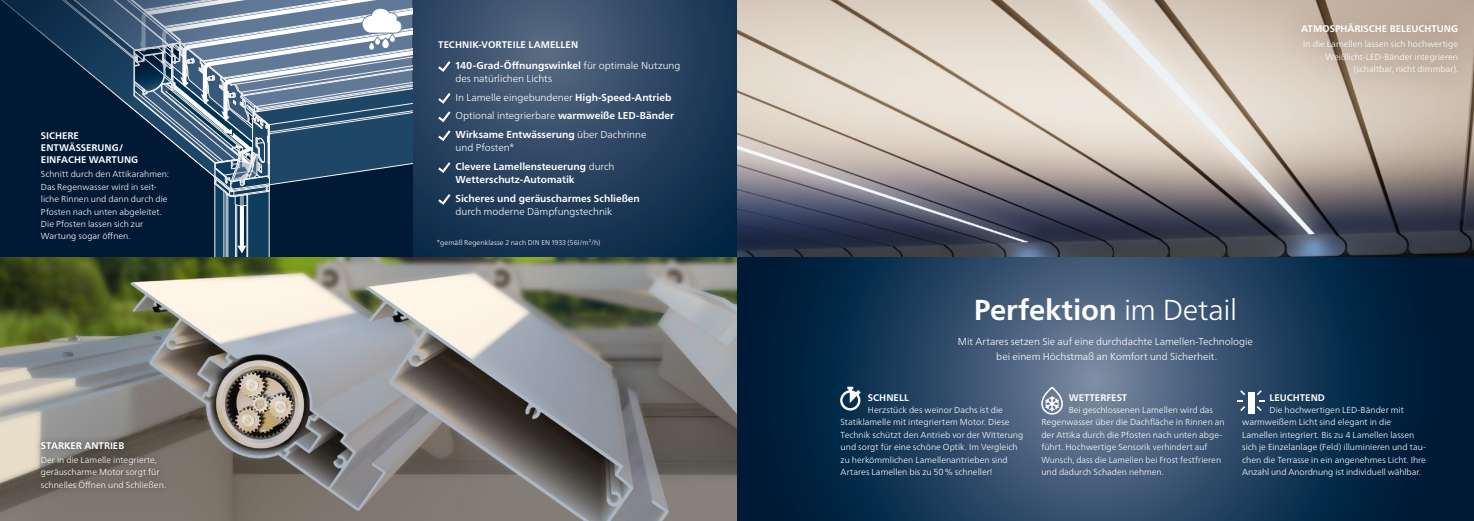
<style>
.page{position:relative;width:1474px;height:521px;background:#fff}
.page>*{position:absolute;margin:0;border:0;box-sizing:border-box;transform-origin:0 0}
.t1{font:700 28.88px "Frutiger Neue LTW1 G";letter-spacing:-.005em;color:#fff}
.t2{font:700 10.06px/18.7px "Frutiger Neue LTW1 G";color:#fff}
.t3{font:300 10.06px/14.9px "Frutiger Neue LTW1 G";letter-spacing:-.005em;color:#fff;text-align:center}
.t4{font:700 9.62px/12.2px "Frutiger Neue LTW1 G";color:#fff}
.t5{font:300 8.75px/12.4px "Frutiger Neue LTW1 G";color:#fff}
.t6{font:300 7px "Frutiger Neue LTW1 G";letter-spacing:.015em;color:#fff}
.s1{font-weight:700}
.s2{font-weight:300}
</style>
<div class="page">
<img style="left:0;top:257px;width:737px;height:264px">
<div style="left:737px;top:257px;width:736px;height:264px;background:#001935"></div>
<svg style="left:800px;top:257px;width:590px;height:264px;background:#2a4765"></svg>
<svg style="left:840px;top:387px;width:20px;height:23px"></svg>
<svg style="left:1041px;top:387px;width:21px;height:28px"></svg>
<svg style="left:412px;top:0;width:325px;height:257px;background:#294360"></svg>
<img style="left:737px;top:0;width:736px;height:257px">
<div style="left:1247px;top:392px;width:6px;height:21px;background:#fff"></div>
<svg style="left:1237px;top:390px;width:8px;height:21px"></svg>
<svg style="left:1256px;top:390px;width:8px;height:21px"></svg>
<div style="left:0;top:0;width:412px;height:257px;background:#001935"></div>
<svg style="left:186px;top:154px;width:226px;height:103px"></svg>
<svg style="left:1px;top:0;width:411px;height:154px"></svg>
<svg style="left:437px;top:60px;width:14px;height:13px"></svg>
<svg style="left:437px;top:92px;width:14px;height:12px"></svg>
<svg style="left:437px;top:111px;width:14px;height:12px"></svg>
<svg style="left:437px;top:130px;width:14px;height:12px"></svg>
<svg style="left:437px;top:161px;width:14px;height:13px"></svg>
<svg style="left:437px;top:193px;width:14px;height:13px"></svg>
<div style="left:33px;top:434px;width:139px;height:61px;background:#000;opacity:.5"></div>
<div style="left:1277px;top:0;width:196px;height:99px;background:#5a3b2f;opacity:.75"></div>
<p class="t4" style="left:41px;top:129px;width:99px">SICHERE<br>ENTWÄSSERUNG/<br>EINFACHE WARTUNG</p>
<p class="t5" style="left:41px;top:168px;width:130px">Schnitt durch den Attikarahmen:<br>Das Regenwasser wird in seit&shy;liche Rinnen und dann durch die<br>Pfosten nach unten abgeleitet.<br>Die Pfosten lassen sich zur<br>Wartung sogar öffnen.</p>
<p class="t4" style="left:41px;top:439px;width:85px">STARKER ANTRIEB</p>
<p class="t5" style="left:41px;top:453px;width:127px">Der in die Lamelle integrierte, geräuscharme Motor sorgt für schnelles Öffnen und Schließen.</p>
<p class="t4" style="left:438px;top:39px;width:141px">TECHNIK-VORTEILE LAMELLEN</p>
<p class="t3" style="left:455px;top:59px;width:226px;line-height:13.1px;text-align:left"><span class="s1">140-Grad-Öffnungswinkel</span> für optimale Nutzung des natürlichen Lichts</p>
<p class="t2" style="left:455px;top:88px;width:220px"><span class="s2">In Lamelle eingebundener</span> High-Speed-Antrieb<br><span class="s2">Optional integrierbare</span> warmweiße LED-Bänder<br>Wirksame Entwässerung <span class="s2">über Dachrinne</span></p>
<p class="t2" style="left:455px;top:138px;width:160px"><span class="s2">und Pfosten*<br></span>Clevere Lamellensteuerung <span class="s2">durch</span></p>
<p class="t2" style="left:455px;top:170px;width:186px">Wetterschutz-Automatik<br>Sicheres und geräuscharmes Schließen</p>
<p class="t3" style="left:455px;top:204px;width:158px">durch moderne Dämpfungstechnik</p>
<p class="t6" style="left:437px;top:238px;width:165px">*gemäß Regenklasse 2 nach DIN EN 1933 (56l/m²/h)</p>
<p class="t4" style="left:1301px;top:23px;width:158px">ATMOSPHÄRISCHE BELEUCHTUNG</p>
<p class="t5" style="left:1303px;top:38px;width:156px;text-align:right">In die Lamellen lassen sich hochwertige<br>Weißlicht-LED-Bänder integrieren (schaltbar, nicht dimmbar).</p>
<h1 class="t1" style="left:973px;top:293px;width:265px">Perfektion <span class="s2">im Detail</span></h1>
<p class="t3" style="left:957px;top:334px;width:297px">Mit Artares setzen Sie auf eine durchdachte Lamellen-Technologie bei einem Höchstmaß an Komfort und Sicherheit.</p>
<p class="t4" style="left:867px;top:391px;width:43px">SCHNELL</p>
<p class="t5" style="left:840px;top:404px;width:184px;text-indent:27px">Herzstück des weinor Dachs ist die Statiklamelle mit integriertem Motor. Diese Technik schützt den Antrieb vor der Witterung und sorgt für eine schöne Optik. Im Vergleich zu herkömmlichen Lamellenantrieben sind Artares Lamellen bis zu 50% schneller!</p>
<p class="t4" style="left:1068px;top:391px;width:60px">WETTERFEST</p>
<p class="t5" style="left:1041px;top:404px;width:185px;text-indent:27px">Bei geschlossenen Lamellen wird das Regenwasser über die Dachfläche in Rinnen an der Attika durch die Pfosten nach unten abge&shy;führt. Hochwertige Sensorik verhindert auf Wunsch, dass die Lamellen bei Frost festfrieren und dadurch Schaden nehmen.</p>
<p class="t4" style="left:1269px;top:391px;width:57px">LEUCHTEND</p>
<p class="t5" style="left:1242px;top:404px;width:185px;text-indent:27px">Die hochwertigen LED-Bänder mit warmweißem Licht sind elegant in die Lamellen integriert. Bis zu 4 Lamellen lassen sich je Einzelanlage (Feld) illuminieren und tau&shy;chen die Terrasse in ein angenehmes Licht. Ihre Anzahl und Anordnung ist individuell wählbar.</p>
</div>
